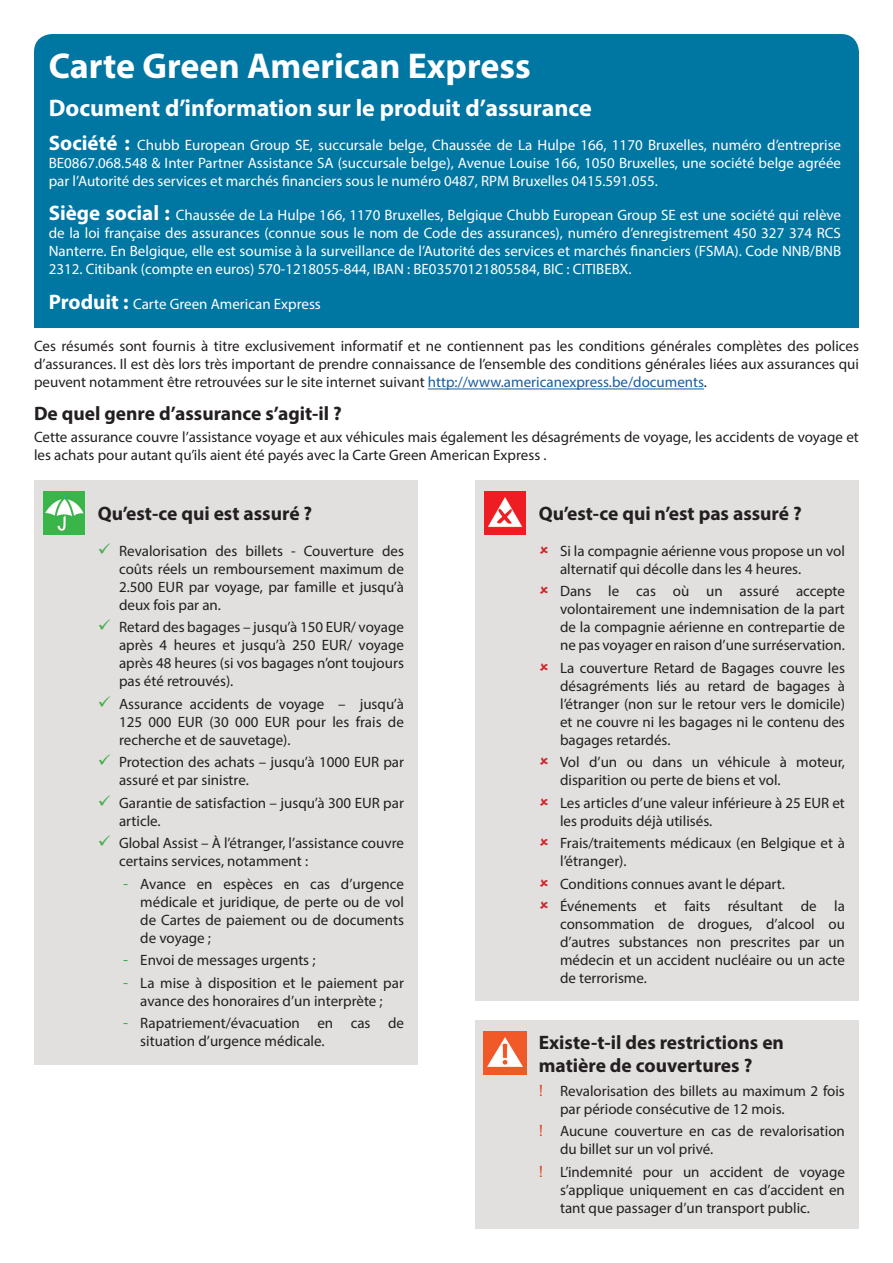
<style>
.page{position:relative;width:893px;height:1263px;background:#fff}
.page>*{position:absolute;margin:0;border:0;box-sizing:border-box;transform-origin:0 0}
.t1{font:700 36px "Myriad Pro";color:#fff}
.t2{font:700 24px "Myriad Pro";color:#fff}
.t3{font:700 19.5px/23.4px "Myriad Pro";color:#231f20}
.t4{font:15px/18px "Myriad Pro";color:#231f20}
.t5{font:15px/18px "Myriad Pro";color:#fff;text-align:justify}
.s1{font-weight:700;font-size:21px}
.s2{color:#175d9e}
.s3{font-size:16.5px;color:#40ae49}
.s4{font-family:"Franklin Gothic";font-size:16.5px;color:#de461f}
</style>
<div class="page">
<div style="left:34px;top:152px;width:825px;height:175px;background:#0076a3"></div>
<div style="left:34px;top:34px;width:825px;height:149px;background:#0076a3;border-radius:18px"></div>
<hr style="left:428px;top:389px;width:276px;height:1px;background:#175d9e">
<div style="left:34px;top:480px;width:384px;height:585px;background:#e2dfdf"></div>
<img style="left:43px;top:492px;width:41px;height:42px">
<div style="left:475px;top:480px;width:384px;height:521px;background:#e2dfdf"></div>
<img style="left:484px;top:492px;width:41px;height:42px">
<div style="left:475px;top:1020px;width:384px;height:209px;background:#e2dfdf"></div>
<img style="left:483px;top:1032px;width:43px;height:42px">
<h1 class="t1" style="left:49px;top:43px;width:484px">Carte Green American Express</h1>
<h2 class="t2" style="left:49px;top:92px;width:544px">Document d’information sur le produit d’assurance</h2>
<p class="t5" style="left:49px;top:136px;width:794px"><span class="s1">Société :</span> Chubb European Group SE, succursale belge, Chaussée de La Hulpe 166, 1170 Bruxelles, numéro d’entreprise BE0867.068.548 &amp; Inter Partner Assistance SA (succursale belge), Avenue Louise 166, 1050 Bruxelles, une société belge agréée par l’Autorité des services et marchés financiers sous le numéro 0487, RPM Bruxelles 0415.591.055.</p>
<p class="t5" style="left:49px;top:206px;width:794px"><span class="s1">Siège social :</span> Chaussée de La Hulpe 166, 1170 Bruxelles, Belgique Chubb European Group SE est une société qui relève de la loi française des assurances (connue sous le nom de Code des assurances), numéro d’enregistrement 450 327 374 RCS Nanterre. En Belgique, elle est soumise à la surveillance de l’Autorité des services et marchés financiers (FSMA). Code NNB/BNB 2312. Citibank (compte en euros) 570-1218055-844, IBAN : BE03570121805584, BIC : CITIBEBX.</p>
<p class="t5" style="left:49px;top:294px;width:274px"><span class="s1">Produit :</span> Carte Green American Express</p>
<p class="t4" style="left:34px;top:337px;width:826px;text-align:justify">Ces résumés sont fournis à titre exclusivement informatif et ne contiennent pas les conditions générales complètes des polices d’assurances. Il est dès lors très important de prendre connaissance de l’ensemble des conditions générales liées aux assurances qui peuvent notamment être retrouvées sur le site internet suivant <span class="s2">http://www.americanexpress.be/documents</span>.</p>
<h3 class="t3" style="left:34px;top:401px;width:309px">De quel genre d’assurance s’agit-il ?</h3>
<p class="t4" style="left:34px;top:428px;width:826px">Cette assurance couvre l’assistance voyage et aux véhicules mais également les désagréments de voyage, les accidents de voyage et les achats pour autant qu’ils aient été payés avec la Carte Green American Express .</p>
<h3 class="t3" style="left:98px;top:502px;width:216px">Qu’est-ce qui est assuré ?</h3>
<p class="t4" style="left:119px;top:541px;width:286px;text-align:justify">Revalorisation des billets - Couverture des coûts réels un remboursement maximum de 2.500 EUR par voyage, par famille et jusqu’à deux fois par an.</p>
<p class="t4" style="left:119px;top:618px;width:286px;text-align:justify">Retard des bagages – jusqu’à 150 EUR/ voyage après 4 heures et jusqu’à 250 EUR/ voyage après 48 heures (si vos bagages n’ont toujours pas été retrouvés).</p>
<p class="t4" style="left:119px;top:694px;width:286px;text-align:justify">Assurance accidents de voyage – jusqu’à 125 000 EUR (30 000 EUR pour les frais de recherche et de sauvetage).</p>
<p class="t4" style="left:119px;top:753px;width:286px">Protection des achats – jusqu’à 1000 EUR par assuré et par sinistre.</p>
<p class="t4" style="left:119px;top:793px;width:286px">Garantie de satisfaction – jusqu’à 300 EUR par article.</p>
<p class="t4" style="left:119px;top:834px;width:286px">Global Assist – À l’étranger, l’assistance couvre certains services, notamment :</p>
<p class="t4" style="left:140px;top:874px;width:265px;text-align:justify;text-indent:-17px"><span class="s3">-</span> Avance en espèces en cas d’urgence médicale et juridique, de perte ou de vol de Cartes de paiement ou de documents de voyage ;</p>
<p class="t4" style="left:123px;top:951px;width:194px"><span class="s3">-</span> Envoi de messages urgents ;</p>
<p class="t4" style="left:123px;top:973px;width:282px;text-align:center"><span class="s3">-</span> La mise à disposition et le paiement par avance des honoraires d’un interprète ;</p>
<p class="t4" style="left:140px;top:1014px;width:265px;text-indent:-17px"><span class="s3">-</span> Rapatriement/évacuation en cas de situation d’urgence médicale.</p>
<h3 class="t3" style="left:539px;top:502px;width:265px">Qu’est-ce qui n’est pas assuré ?</h3>
<p class="t4" style="left:560px;top:541px;width:286px">Si la compagnie aérienne vous propose un vol alternatif qui décolle dans les 4 heures.</p>
<p class="t4" style="left:560px;top:582px;width:286px;text-align:justify">Dans le cas où un assuré accepte volontairement une indemnisation de la part de la compagnie aérienne en contrepartie de ne pas voyager en raison d’une surréservation.</p>
<p class="t4" style="left:560px;top:658px;width:286px;text-align:justify">La couverture Retard de Bagages couvre les désagréments liés au retard de bagages à l’étranger (non sur le retour vers le domicile) et ne couvre ni les bagages ni le contenu des bagages retardés.</p>
<p class="t4" style="left:560px;top:753px;width:286px">Vol d’un ou dans un véhicule à moteur, disparition ou perte de biens et vol.</p>
<p class="t4" style="left:560px;top:793px;width:286px">Les articles d’une valeur inférieure à 25 EUR et les produits déjà utilisés.</p>
<p class="t4" style="left:560px;top:834px;width:286px">Frais/traitements médicaux (en Belgique et à l’étranger).</p>
<p class="t4" style="left:560px;top:872px;width:286px;line-height:22.5px">Conditions connues avant le départ.<br>Événements et faits résultant de la</p>
<p class="t4" style="left:560px;top:915px;width:286px;text-align:justify">consommation de drogues, d’alcool ou d’autres substances non prescrites par un médecin et un accident nucléaire ou un acte de terrorisme.</p>
<h3 class="t3" style="left:539px;top:1030px;width:247px">Existe-t-il des restrictions en matière de couvertures ?</h3>
<p class="t4" style="left:560px;top:1081px;width:286px;text-indent:-21px"><span class="s4">!</span> Revalorisation des billets au maximum 2 fois par période consécutive de 12 mois.</p>
<p class="t4" style="left:560px;top:1122px;width:286px;text-indent:-21px"><span class="s4">!</span> Aucune couverture en cas de revalorisation du billet sur un vol privé.</p>
<p class="t4" style="left:560px;top:1162px;width:286px;text-align:justify;text-indent:-21px"><span class="s4">!</span> L’indemnité pour un accident de voyage s’applique uniquement en cas d’accident en tant que passager d’un transport public.</p>
</div>
